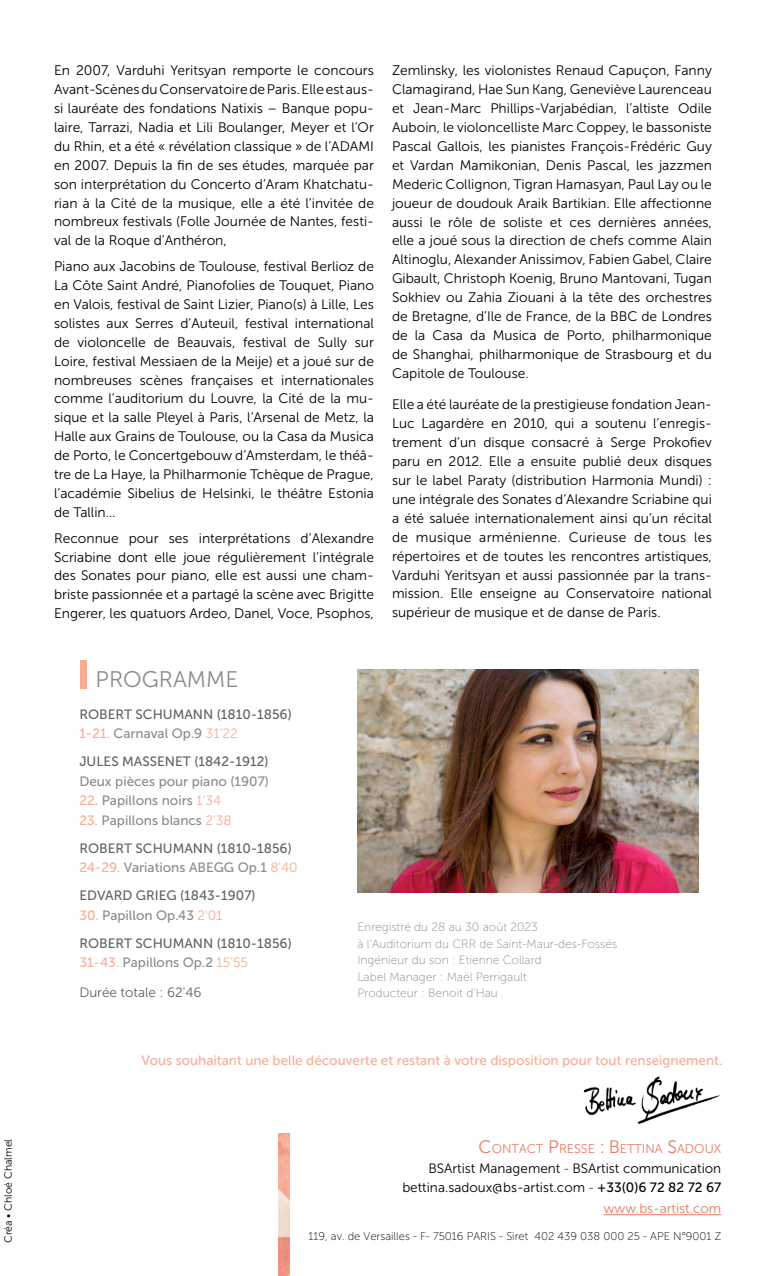
<style>
.page{position:relative;width:766px;height:1276px;background:#fff}
.page>*{position:absolute;margin:0;border:0;box-sizing:border-box;transform-origin:0 0}
.t1{font:22.5px "Museo Sans 300";color:#888d89}
.t2{font:13.8px/18.9px "Museo Sans 300";color:#000;text-align:justify}
.t3{font:13.5px/28px "Museo Sans 500";color:#5e6560}
.t4{font:13.5px/19.5px "Museo Sans 300";color:#000;text-align:right}
.t5{font:13.5px "Museo Sans 500";color:#faac93}
.t6{font:13.5px "Museo Sans 500";color:#888d89}
.t7{font:13.5px "Museo Sans 300";color:#eb7865}
.t8{font:13.5px "Museo Sans 300";color:#5e6560}
.t9{font:12.6px "Museo Sans 300";color:#eb7865}
.t10{font:12px/16.5px "Museo Sans 100";color:#888d89}
.t11{font:11.25px "Museo Sans 100";color:#000}
.t12{font:10.5px "Museo Sans 300";color:#000}
.s1{font-size:40.5px;color:#faac93}
.s2{color:#faac93}
.s3{color:#888d89}
.s4{font-family:"Museo Sans 300";color:#faac93}
.s5{font-size:18px}
.s6{font-family:"Museo Sans 100"}
.s7{font-family:"Museo Sans 500"}
</style>
<div class="page">
<hr style="left:603px;top:1214px;width:118px;height:1px;background:#eb7865">
<img style="left:278px;top:1133px;width:11px;height:143px">
<img style="left:357px;top:670px;width:341px;height:222px">
<img style="left:583px;top:1076px;width:138px;height:48px">
<p class="t12" style="left:3px;top:1243px;width:106px;rotate:-90deg">Créa • Chloé Chalmel</p>
<p class="t2" style="left:54px;top:61px;width:321px">En 2007, Varduhi Yeritsyan remporte le concours Avant-Scènes du Conservatoire de Paris. Elle est aus&shy;si lauréate des fondations Natixis – Banque popu&shy;laire, Tarrazi, Nadia et Lili Boulanger, Meyer et l’Or du Rhin, et a été « révélation classique » de l’ADAMI en 2007. Depuis la fin de ses études, marquée par son interprétation du Concerto d’Aram Khatchatu&shy;rian à la Cité de la musique, elle a été l’invitée de nombreux festivals (Folle Journée de Nantes, festi&shy;val de la Roque d’Anthéron,</p>
<p class="t2" style="left:54px;top:257px;width:321px">Piano aux Jacobins de Toulouse, festival Berlioz de La Côte Saint André, Pianofolies de Touquet, Piano en Valois, festival de Saint Lizier, Piano(s) à Lille, Les solistes aux Serres d’Auteuil, festival international de violoncelle de Beauvais, festival de Sully sur Loire, festival Messiaen de la Meije) et a joué sur de nombreuses scènes françaises et internationales comme l’auditorium du Louvre, la Cité de la mu&shy;sique et la salle Pleyel à Paris, l’Arsenal de Metz, la Halle aux Grains de Toulouse, ou la Casa da Musica de Porto, le Concertgebouw d’Amsterdam, le théâ&shy;tre de La Haye, la Philharmonie Tchèque de Prague, l’académie Sibelius de Helsinki, le théâtre Estonia de Tallin…</p>
<p class="t2" style="left:54px;top:528px;width:321px">Reconnue pour ses interprétations d’Alexandre Scriabine dont elle joue régulièrement l’intégrale des Sonates pour piano, elle est aussi une cham&shy;briste passionnée et a partagé la scène avec Brigitte Engerer, les quatuors Ardeo, Danel, Voce, Psophos,</p>
<h1 class="t1" style="left:71px;top:667px;width:169px"><span class="s1">I</span>PROGRAMME</h1>
<p class="t2" style="left:392px;top:61px;width:321px">Zemlinsky, les violonistes Renaud Capuçon, Fanny Clamagirand, Hae Sun Kang, Geneviève Laurenceau et Jean-Marc Phillips-Varjabédian, l’altiste Odile Auboin, le violoncelliste Marc Coppey, le bassoniste Pascal Gallois, les pianistes François-Frédéric Guy et Vardan Mamikonian, Denis Pascal, les jazzmen Mederic Collignon, Tigran Hamasyan, Paul Lay ou le joueur de doudouk Araik Bartikian. Elle affectionne aussi le rôle de soliste et ces dernières années, elle a joué sous la direction de chefs comme Alain Altinoglu, Alexander Anissimov, Fabien Gabel, Claire Gibault, Christoph Koenig, Bruno Mantovani, Tugan Sokhiev ou Zahia Ziouani à la tête des orchestres de Bretagne, d’Ile de France, de la BBC de Londres de la Casa da Musica de Porto, philharmonique de Shanghai, philharmonique de Strasbourg et du Capitole de Toulouse.</p>
<p class="t2" style="left:392px;top:395px;width:321px">Elle a été lauréate de la prestigieuse fondation Jean-Luc Lagardère en 2010, qui a soutenu l’enregis&shy;trement d’un disque consacré à Serge Prokofiev paru en 2012. Elle a ensuite publié deux disques sur le label Paraty (distribution Harmonia Mundi) : une intégrale des Sonates d’Alexandre Scriabine qui a été saluée internationalement ainsi qu’un récital de musique arménienne. Curieuse de tous les répertoires et de toutes les rencontres artistiques, Varduhi Yeritsyan et aussi passionnée par la trans&shy;mission. Elle enseigne au Conservatoire national supérieur de musique et de danse de Paris.</p>
<p class="t3" style="left:79px;top:704px;width:214px;line-height:19.5px">ROBERT SCHUMANN (1810-1856)<br><span class="s2">1-21.</span> <span class="s3">Carnaval Op.9</span> <span class="s4">31'22</span></p>
<p class="t3" style="left:79px;top:747px;width:191px">JULES MASSENET (1842-1912)</p>
<p class="t6" style="left:79px;top:773px;width:191px">Deux pièces pour piano (1907)</p>
<p class="t6" style="left:79px;top:793px;width:143px"><span class="s2">22.</span> Papillons noirs <span class="s4">1'34</span></p>
<p class="t3" style="left:79px;top:806px;width:214px"><span class="s2">23.</span> <span class="s3">Papillons blancs</span> <span class="s4">2'38<br></span>ROBERT SCHUMANN (1810-1856)</p>
<p class="t3" style="left:79px;top:853px;width:220px"><span class="s2">24-29.</span> <span class="s3">Variations ABEGG Op.1</span> <span class="s4">8'40<br></span>EDVARD GRIEG (1843-1907)</p>
<p class="t3" style="left:79px;top:901px;width:214px"><span class="s2">30.</span> <span class="s3">Papillon Op.43</span> <span class="s4">2'01<br></span>ROBERT SCHUMANN (1810-1856)</p>
<p class="t6" style="left:79px;top:955px;width:170px"><span class="s2">31-43.</span> Papillons Op.2 <span class="s4">15'55</span></p>
<p class="t8" style="left:79px;top:985px;width:124px">Durée totale : 62'46</p>
<p class="t10" style="left:357px;top:919px;width:261px">Enregistré du 28 au 30 août 2023<br>à l’Auditorium du CRR de Saint-Maur-des-Fossés Ingénieur du son : Etienne Collard<br>Label Manager : Maël Perrigault<br>Producteur : Benoit d’Hau</p>
<p class="t5" style="left:141px;top:1053px;width:582px">Vous souhaitant une belle découverte et restant à votre disposition pour tout renseignement.</p>
<p class="t9" style="left:478px;top:1142px;width:244px"><span class="s5">C</span>ONTACT <span class="s5">P</span>RESSE <span class="s5">: B</span>ETTINA <span class="s5">S</span>ADOUX</p>
<p class="t4" style="left:402px;top:1158px;width:320px">BSArtist Management <span class="s6">-</span> BSArtist communication bettina.sadoux@bs-artist.com <span class="s6">-</span> <span class="s7">+33(0)6 72 82 72 67</span></p>
<p class="t7" style="left:603px;top:1201px;width:119px">www.bs-artist.com</p>
<p class="t11" style="left:308px;top:1230px;width:414px">119, av. de Versailles - F- 75016 PARIS - Siret 402 439 038 000 25 - APE N°9001 Z</p>
</div>
